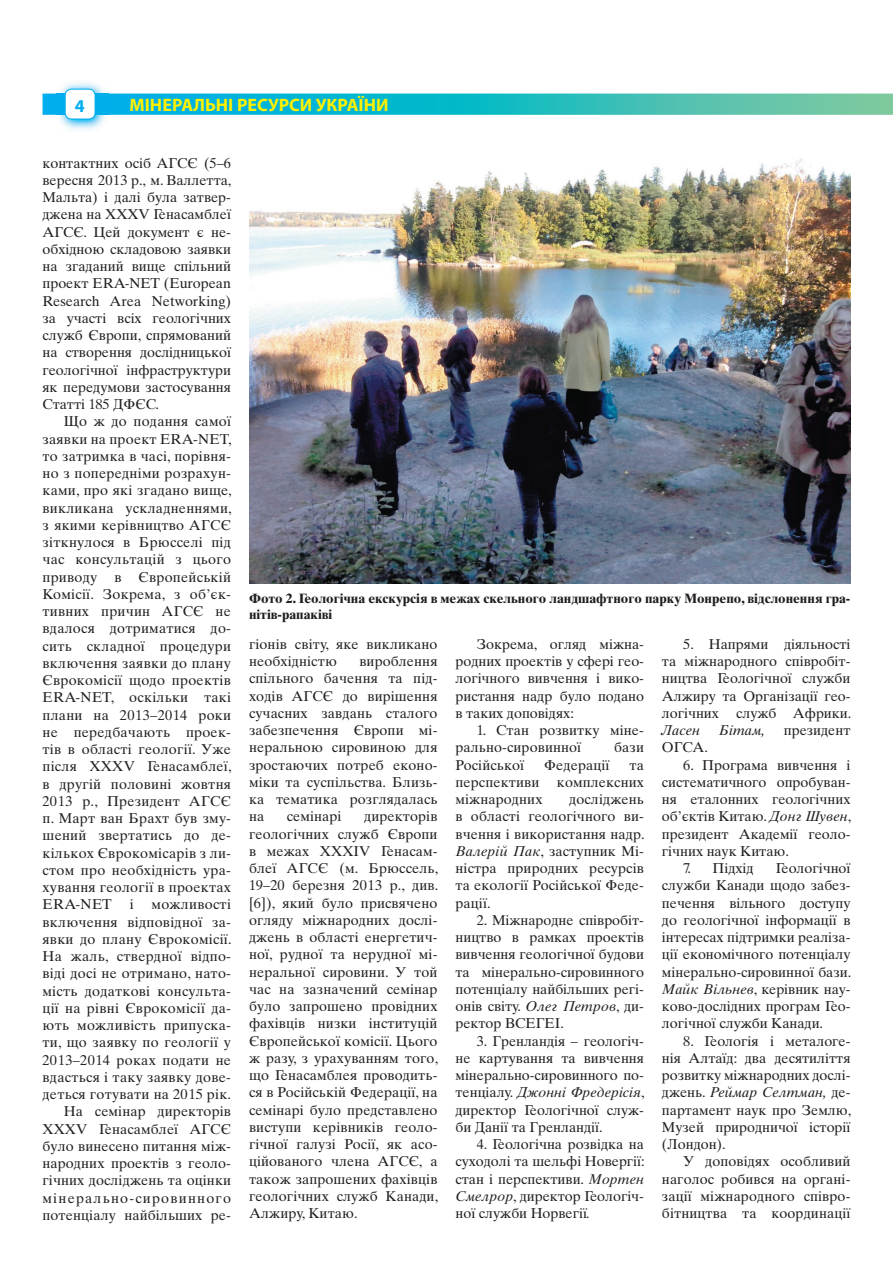
<style>
.page{position:relative;width:893px;height:1263px;background:#fff}
.page>*{position:absolute;margin:0;border:0;box-sizing:border-box;transform-origin:0 0}
.t1{font:700 18px "Myriad Pro";color:#fff101}
.t2{font:700 18px "Myriad Pro";color:#00aeef}
.t3{font:14.25px/17.2px "Times Ten LT Std";letter-spacing:.01em;color:#231f20;text-align:justify}
.t4{font:italic 14.25px "Times Ten LT Std";color:#231f20}
.t5{font:700 13.5px/16.2px "Times Ten LT Std";color:#231f20}
.s1{font-style:italic}
</style>
<div class="page">
<svg style="left:43px;top:94px;width:850px;height:21px;background:#29bbc3"></svg>
<img style="left:56px;top:82px;width:52px;height:48px">
<img style="left:56px;top:94px;width:52px;height:21px">
<div style="left:65px;top:89px;width:30px;height:30px;background:#fff;border-radius:6px"></div>
<div style="left:65px;top:89px;width:30px;height:30px;border:1px solid #00aeef;border-radius:6px"></div>
<img style="left:249px;top:157px;width:601px;height:426px">
<p class="t2" style="left:75px;top:96px;width:11px">4</p>
<p class="t1" style="left:130px;top:95px;width:260px">МІНЕРАЛЬНІ РЕСУРСИ УКРАЇНИ</p>
<p class="t3" style="left:43px;top:154px;width:191px">контактних осіб АГСЄ (5–6 вересня 2013 р., м. Валлетта, Мальта) і далі була затвер&shy;джена на ХХХV Генасамблеї АГСЄ. Цей документ є не&shy;обхідною складовою заявки на згаданий вище спільний проект ERA-NET (European Research Area Networking) за участі всіх геологічних служб Європи, спрямований на створення дослідницької геологічної інфраструктури як передумови застосування Статті 185 ДФЄС.</p>
<p class="t3" style="left:43px;top:413px;width:191px;text-indent:21px">Що ж до подання самої заявки на проект ERA-NET, то затримка в часі, порівня&shy;но з попередніми розрахун&shy;ками, про які згадано вище, викликана ускладненнями, з якими керівництво АГСЄ зіткнулося в Брюсселі під час консультацій з цього приводу в Європейській Комісії. Зокрема, з об’єк&shy;тивних причин АГСЄ не вдалося дотриматися до&shy;сить складної процедури включення заявки до плану Єврокомісії щодо проектів ERA-NET, оскільки такі плани на 2013–2014 роки не передбачають проек&shy;тів в області геології. Уже після ХХХV Генасамблеї, в другій половині жовтня 2013 р., Президент АГСЄ п. Март ван Брахт був зму&shy;шений звертатись до де&shy;кількох Єврокомісарів з ли&shy;стом про необхідність ура&shy;хування геології в проектах ERA-NET</p>
<p class="t3" style="left:43px;top:896px;width:191px;text-align:right">можливості<br>включення відповідної за&shy;явки до плану Єврокомісії.<br>На жаль, ствердної відпо&shy;віді досі не отримано, нато&shy;мість додаткові консульта&shy;ції на рівні Єврокомісії да&shy;ють можливість припуска&shy;ти, що заявку по геології у<br>2013–2014 роках подати не вдасться і таку заявку дове&shy;деться готувати на 2015 рік.<br>На семінар директорів<br>ХХХV Генасамблеї АГСЄ було винесено питання між&shy;народних проектів з геоло&shy;гічних досліджень та оцінки мінерально-сировинного потенціалу найбільших ре-</p>
<p class="t3" style="left:130px;top:896px;width:5px">і</p>
<p class="t5" style="left:249px;top:590px;width:603px">Фото 2. Геологічна екскурсія в межах скельного ландшафтного парку Монрепо, відслонення гра&shy;нітів-рапаківi</p>
<p class="t3" style="left:249px;top:635px;width:190px">гіонів світу, яке викликано необхідністю</p>
<p class="t3" style="left:249px;top:653px;width:190px;text-indent:110px">вироблення спільного бачення та під&shy;ходів АГСЄ до вирішення сучасних завдань сталого забезпечення Європи мі&shy;неральною сировиною для зростаючих потреб еконо&shy;міки та суспільства. Близь&shy;ка тематика розглядалась на</p>
<p class="t3" style="left:249px;top:808px;width:191px;text-indent:115px">директорів геологічних служб Європи в межах ХХХІV Генасам&shy;блеї АГСЄ (м. Брюссель, 19–20 березня 2013 р., див. [6]), який було присвячено огляду міжнародних дослі&shy;джень в області енергетич&shy;ної, рудної та нерудної мі&shy;неральної сировини. У той час на зазначений семінар було запрошено провідних фахівців низки інституцій Європейської комісії. Цього ж разу, з урахуванням того, що Генасамблея проводить&shy;ся в Російській Федерації, на семінарі було представлено виступи керівників геоло&shy;гічної галузі Росії, як асо&shy;ційованого члена АГСЄ, а також запрошених фахівців геологічних служб Канади, Алжиру, Китаю.</p>
<p class="t3" style="left:287px;top:808px;width:56px">семінарі</p>
<p class="t3" style="left:455px;top:635px;width:190px;text-indent:21px">Зокрема, огляд міжна&shy;родних проектів у сфері гео&shy;логічного вивчення і вико&shy;ристання надр було подано в таких доповідях:</p>
<p class="t3" style="left:455px;top:722px;width:190px;text-indent:21px">1. Стан розвитку міне&shy;рально-сировинної</p>
<p class="t3" style="left:614px;top:739px;width:31px">бази</p>
<p class="t3" style="left:455px;top:756px;width:70px">Російської</p>
<p class="t3" style="left:544px;top:756px;width:67px">Федерації</p>
<p class="t3" style="left:455px;top:756px;width:190px;text-indent:174px">та перспективи комплексних міжнародних</p>
<p class="t3" style="left:455px;top:791px;width:191px;text-indent:114px">досліджень в області геологічного ви&shy;вчення і використання надр.<br><span class="s1">Валерій Пак</span>, заступник Мі&shy;ністра природних ресурсів та екології Російської Феде&shy;рації.</p>
<p class="t3" style="left:455px;top:911px;width:190px;text-indent:21px">2. Міжнародне співробіт&shy;ництво в рамках проектів вивчення геологічної будови та мінерально-сировинного потенціалу найбільших регі&shy;онів світу. <span class="s1">Олег Петров</span>, ди&shy;ректор ВСЕГЕІ.</p>
<p class="t3" style="left:455px;top:1032px;width:191px;text-indent:21px">3. Гренландія – геологіч&shy;не картування та вивчення мінерально-сировинного по&shy;тенціалу. <span class="s1">Джонні Фредерісія</span>, директор Геологічної служ&shy;би Данії та Гренландії.</p>
<p class="t3" style="left:455px;top:1136px;width:191px;text-indent:21px">4. Геологічна розвідка на суходолі та шельфі Новергії: стан і перспективи. <span class="s1">Мортен Смелрор</span>, директор Геологіч&shy;ної служби Норвегії<span class="s1">.</span></p>
<p class="t3" style="left:662px;top:635px;width:191px;text-indent:21px">5. Напрями діяльності та міжнародного співробіт&shy;ництва Геологічної служби Алжиру та Організації гео&shy;логічних служб Африки.</p>
<p class="t4" style="left:662px;top:722px;width:39px">Ласен</p>
<p class="t4" style="left:719px;top:722px;width:48px">Бітам,</p>
<p class="t3" style="left:784px;top:722px;width:68px">президент</p>
<p class="t3" style="left:662px;top:739px;width:48px">ОГСА.</p>
<p class="t3" style="left:662px;top:756px;width:191px;text-indent:21px">6. Програма вивчення і систематичного опробуван&shy;ня еталонних геологічних об’єктів Китаю. <span class="s1">Донг Шувен</span>, президент Академії геоло&shy;гічних наук Китаю.</p>
<p class="t3" style="left:683px;top:860px;width:72px">7. Підхід</p>
<p class="t3" style="left:662px;top:860px;width:191px;text-indent:114px">Геологічної служби Канади щодо забез&shy;печення вільного доступу до геологічної інформації в інтересах підтримки реаліза&shy;ції економічного потенціалу мінерально-сировинної бази.<br><span class="s1">Майк Вільнев</span>, керівник нау&shy;ково-дослідних програм Гео&shy;логічної служби Канади.</p>
<p class="t3" style="left:662px;top:1032px;width:191px;text-indent:21px">8. Геологія і металоге&shy;нія Алтаїд: два десятиліття розвитку міжнародних дослі&shy;джень. <span class="s1">Реймар Селтман,</span> де&shy;партамент наук про Землю, Музей природничої історії (Лондон).</p>
<p class="t3" style="left:662px;top:1153px;width:190px;text-indent:21px">У доповідях особливий наголос робився на органі&shy;зації міжнародного співро&shy;бітництва та координації</p>
</div>
